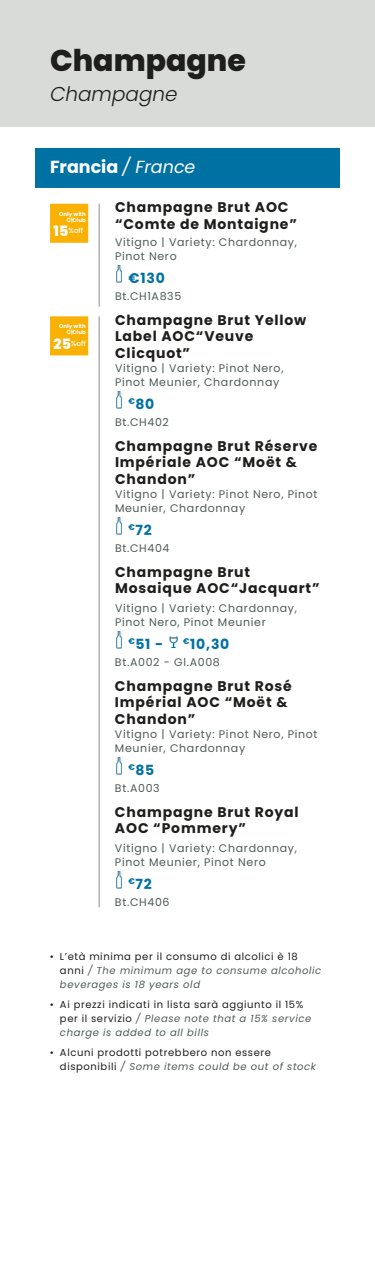
<style>
.page{position:relative;width:375px;height:1266px;background:#fff}
.page>*{position:absolute;margin:0;border:0;box-sizing:border-box;transform-origin:0 0}
.t1{font:800 30px "Poppins";color:#1e1e1c}
.t2{font:italic 300 20px "Poppins";color:#1e1e1c}
.t3{font:700 17.5px "Poppins";color:#fff}
.t4{font:700 14px/16.5px "Poppins";letter-spacing:.06em;color:#1e1e1c}
.t5{font:700 14px "Poppins";letter-spacing:.06em;color:#0071a3}
.t6{font:11px/14px "Poppins";letter-spacing:.06em;color:#505a57}
.t7{font:10px/14px "Poppins";letter-spacing:.06em;color:#1e1e1c}
.t8{font:italic 10px/14px "Poppins";letter-spacing:.06em;color:#505a57}
.t9{font:500 7.1px "Poppins";color:#fff}
.t10{font:700 5.5px/5.8px "Poppins";color:#fff;text-align:right}
.s1{font-weight:400;font-style:italic}
.s2{font-weight:800;font-size:14.25px}
.s3{font-style:normal;color:#1e1e1c}
.s4{font-style:italic;color:#505a57}
</style>
<div class="page">
<div style="left:0;top:0;width:375px;height:126px;background:#d9dbd8"></div>
<div style="left:35px;top:148px;width:305px;height:40px;background:#0071a3"></div>
<img style="left:116px;top:265px;width:6px;height:18px">
<img style="left:116px;top:391px;width:6px;height:18px">
<img style="left:116px;top:517px;width:6px;height:18px">
<img style="left:116px;top:631px;width:6px;height:18px">
<img style="left:169px;top:636px;width:9px;height:12px">
<img style="left:116px;top:757px;width:6px;height:18px">
<img style="left:116px;top:871px;width:6px;height:18px">
<hr style="left:98px;top:204px;width:2px;height:103px;background:#b1b2b3">
<div style="left:50px;top:204px;width:38px;height:39px;background:#f9b104"></div>
<hr style="left:98px;top:316px;width:2px;height:591px;background:#b1b2b3">
<div style="left:50px;top:316px;width:38px;height:39px;background:#f9b104"></div>
<h1 class="t1" style="left:50px;top:43px;width:197px">Champagne</h1>
<h2 class="t2" style="left:50px;top:83px;width:129px">Champagne</h2>
<h3 class="t3" style="left:50px;top:157px;width:147px">Francia <span class="s1">/ France</span></h3>
<p class="t4" style="left:115px;top:199px;width:183px">Champagne Brut AOC “Comte de Montaigne”</p>
<p class="t6" style="left:115px;top:235px;width:183px">Vitigno | Variety: Chardonnay,<br>Pinot Nero</p>
<p class="t5" style="left:128px;top:270px;width:38px">€130</p>
<p class="t6" style="left:115px;top:289px;width:68px">Bt.CH1A835</p>
<p class="t4" style="left:115px;top:312px;width:193px">Champagne Brut Yellow<br>Label AOC“Veuve<br>Clicquot”</p>
<p class="t6" style="left:115px;top:361px;width:170px">Vitigno | Variety: Pinot Nero,<br>Pinot Meunier, Chardonnay</p>
<p class="t5" style="left:128px;top:396px;width:28px"><sup>€</sup>80</p>
<p class="t6" style="left:115px;top:415px;width:55px">Bt.CH402</p>
<p class="t4" style="left:115px;top:438px;width:204px">Champagne Brut Réserve<br>Impériale AOC “Moët &amp;<br>Chandon”</p>
<p class="t6" style="left:115px;top:487px;width:204px">Vitigno | Variety: Pinot Nero, Pinot<br>Meunier, Chardonnay</p>
<p class="t5" style="left:128px;top:522px;width:25px"><sup>€</sup>72</p>
<p class="t6" style="left:115px;top:541px;width:56px">Bt.CH404</p>
<p class="t4" style="left:115px;top:564px;width:206px">Champagne Brut<br>Mosaique AOC“Jacquart”</p>
<p class="t6" style="left:115px;top:601px;width:183px">Vitigno | Variety: Chardonnay,<br>Pinot Nero, Pinot Meunier</p>
<p class="t5" style="left:128px;top:636px;width:36px"><sup>€</sup>51 -</p>
<p class="t5" style="left:183px;top:636px;width:48px"><sup>€</sup>10,30</p>
<p class="t6" style="left:115px;top:655px;width:106px">Bt.A002 - Gl.A008</p>
<p class="t4" style="left:115px;top:678px;width:178px">Champagne Brut Rosé<br>Impérial AOC “Moët &amp;<br>Chandon”</p>
<p class="t6" style="left:115px;top:727px;width:204px">Vitigno | Variety: Pinot Nero, Pinot<br>Meunier, Chardonnay</p>
<p class="t5" style="left:128px;top:762px;width:27px"><sup>€</sup>85</p>
<p class="t6" style="left:115px;top:781px;width:46px">Bt.A003</p>
<p class="t4" style="left:115px;top:804px;width:185px">Champagne Brut Royal<br>AOC “Pommery”</p>
<p class="t6" style="left:115px;top:841px;width:183px">Vitigno | Variety: Chardonnay,<br>Pinot Meunier, Pinot Nero</p>
<p class="t5" style="left:128px;top:876px;width:25px"><sup>€</sup>72</p>
<p class="t6" style="left:115px;top:895px;width:56px">Bt.CH406</p>
<p class="t10" style="left:59px;top:211px;width:28px">Only with<br>C|Club</p>
<p class="t9" style="left:54px;top:226px;width:31px"><span class="s2">15</span>%off</p>
<p class="t10" style="left:59px;top:324px;width:28px">Only with<br>C|Club</p>
<p class="t9" style="left:54px;top:339px;width:34px"><span class="s2">25</span>%off</p>
<p class="t8" style="left:60px;top:950px;width:263px;text-indent:-10px"><span class="s3">• L’età minima per il consumo di alcolici è 18 anni</span> / The minimum age to consume alcoholic beverages is 18 years old</p>
<p class="t7" style="left:60px;top:998px;width:253px;text-indent:-10px">• Ai prezzi indicati in lista sarà aggiunto il 15% per il servizio <span class="s4">/ Please note that a 15% service charge is added to all bills</span></p>
<p class="t7" style="left:60px;top:1046px;width:258px;text-indent:-10px">• Alcuni prodotti potrebbero non essere disponibili <span class="s4">/ Some items could be out of stock</span></p>
</div>
